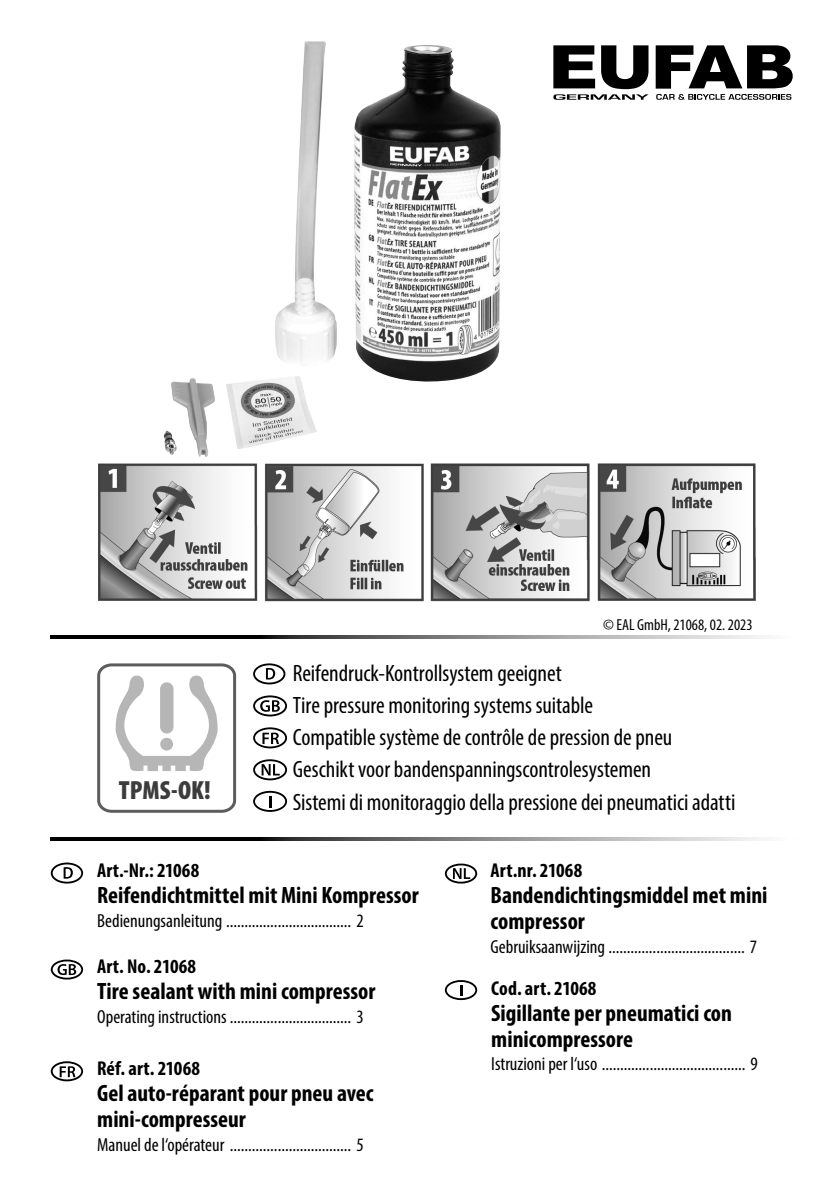
<style>
.page{position:relative;width:840px;height:1191px;background:#fff}
.page>*{position:absolute;margin:0;border:0;box-sizing:border-box;transform-origin:0 0}
.t1{font:900 condensed 26.4px "Myriad Pro";color:#3c3c3c}
.t2{font:condensed 23.8px/32.2px "Myriad Pro";letter-spacing:-.005em;color:#000}
.t3{font:700 condensed 23.8px/26px "Myriad Pro";color:#000}
.t4{font:700 condensed 20px "Myriad Pro";letter-spacing:.005em;color:#000}
.t5{font:condensed 19px "Myriad Pro";color:#000}
.t6{font:condensed 16px "Myriad Pro";color:#000}
</style>
<div class="page">
<div style="left:51px;top:862px;width:32px;height:21px;border:2px solid #000;border-radius:50%"></div>
<svg style="left:64px;top:867px;width:9px;height:11px"></svg>
<div style="left:51px;top:959px;width:32px;height:20px;border:2px solid #000;border-radius:50%"></div>
<svg style="left:57px;top:964px;width:19px;height:11px"></svg>
<div style="left:51px;top:1061px;width:32px;height:20px;border:2px solid #000;border-radius:50%"></div>
<svg style="left:60px;top:1066px;width:15px;height:11px"></svg>
<div style="left:444px;top:980px;width:33px;height:20px;border:2px solid #000;border-radius:50%"></div>
<svg style="left:460px;top:985px;width:2px;height:11px"></svg>
<div style="left:444px;top:863px;width:33px;height:20px;border:2px solid #000;border-radius:50%"></div>
<svg style="left:453px;top:868px;width:17px;height:11px"></svg>
<svg style="left:51px;top:837px;width:710px;height:3px;background:#666"></svg>
<svg style="left:51px;top:635px;width:710px;height:4px;background:#666"></svg>
<svg style="left:553px;top:45px;width:95px;height:55px"></svg>
<svg style="left:655px;top:45px;width:137px;height:55px"></svg>
<svg style="left:97px;top:663px;width:140px;height:150px"></svg>
<div style="left:253px;top:695px;width:34px;height:21px;border:2px solid #000;border-radius:50%"></div>
<svg style="left:260px;top:700px;width:20px;height:12px"></svg>
<div style="left:253px;top:663px;width:32px;height:21px;border:2px solid #000;border-radius:50%"></div>
<svg style="left:266px;top:668px;width:9px;height:11px"></svg>
<div style="left:253px;top:727px;width:34px;height:21px;border:2px solid #000;border-radius:50%"></div>
<svg style="left:262px;top:732px;width:17px;height:12px"></svg>
<div style="left:253px;top:791px;width:34px;height:21px;border:2px solid #000;border-radius:50%"></div>
<svg style="left:269px;top:796px;width:2px;height:11px"></svg>
<div style="left:253px;top:759px;width:34px;height:21px;border:2px solid #000;border-radius:50%"></div>
<svg style="left:261px;top:764px;width:18px;height:11px"></svg>
<img style="left:164px;top:41px;width:336px;height:416px">
<img style="left:98px;top:463px;width:658px;height:139px">
<h1 class="t1" style="left:119px;top:773px;width:93px">TPMS-OK!</h1>
<p class="t6" style="left:602px;top:614px;width:151px">© EAL GmbH, 21068, 02. 2023</p>
<p class="t2" style="left:293px;top:657px;width:444px">Reifendruck-Kontrollsystem geeignet<br>Tire pressure monitoring systems suitable<br>Compatible système de contrôle de pression de pneu Geschikt voor bandenspanningscontrolesystemen<br>Sistemi di monitoraggio della pressione dei pneumatici adatti</p>
<p class="t4" style="left:97px;top:858px;width:103px">Art.-Nr.: 21068</p>
<p class="t3" style="left:97px;top:881px;width:323px">Reifendichtmittel mit Mini Kompressor</p>
<p class="t5" style="left:97px;top:909px;width:268px">Bedienungsanleitung .................................. 2</p>
<p class="t4" style="left:97px;top:954px;width:100px">Art. No. 21068</p>
<p class="t3" style="left:97px;top:977px;width:279px">Tire sealant with mini compressor</p>
<p class="t5" style="left:97px;top:1005px;width:268px">Operating instructions ................................. 3</p>
<p class="t4" style="left:97px;top:1055px;width:104px">Réf. art. 21068</p>
<p class="t3" style="left:97px;top:1079px;width:277px">Gel auto-réparant pour pneu avec mini-compresseur</p>
<p class="t5" style="left:97px;top:1132px;width:268px">Manuel de l‘opérateur ................................. 5</p>
<p class="t4" style="left:490px;top:858px;width:93px">Art.nr. 21068</p>
<p class="t3" style="left:490px;top:881px;width:278px">Bandendichtingsmiddel met mini compressor</p>
<p class="t5" style="left:490px;top:935px;width:268px">Gebruiksaanwijzing ..................................... 7</p>
<p class="t4" style="left:491px;top:975px;width:107px">Cod. art. 21068</p>
<p class="t3" style="left:491px;top:999px;width:242px">Sigillante per pneumatici con minicompressore</p>
<p class="t5" style="left:491px;top:1052px;width:268px">Istruzioni per l‘uso ....................................... 9</p>
</div>
